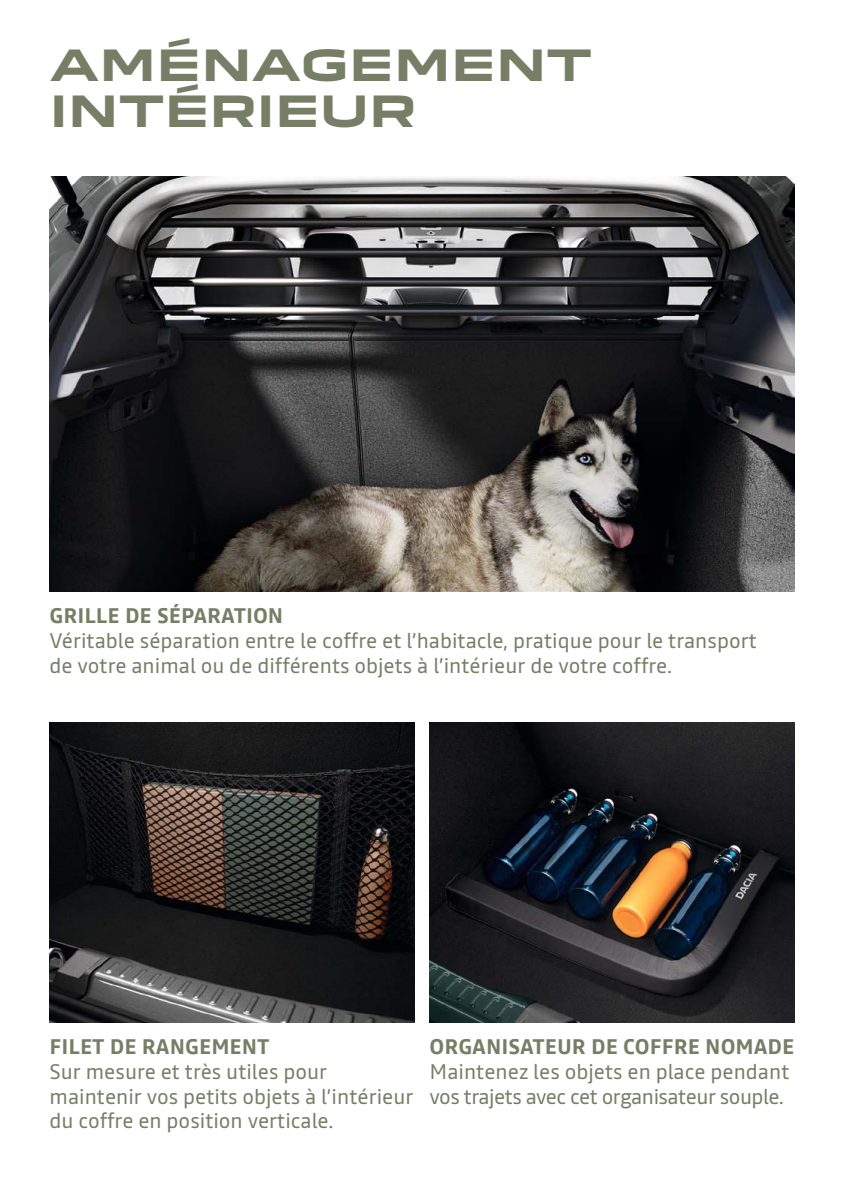
<style>
.page{position:relative;width:844px;height:1178px;background:#fff}
.page>*{position:absolute;margin:0;border:0;box-sizing:border-box;transform-origin:0 0}
.t1{font:700 42px/45.8px "Dacia Block Extended";letter-spacing:-.01em;color:#777e66}
.t2{font:21px/24.8px "Read";color:#777e66}
.t3{font:21px/24.8px "Read";letter-spacing:-.025em;color:#777e66}
.t4{font:700 21px "Read";color:#777e66}
</style>
<div class="page">
<img style="left:429px;top:722px;width:365px;height:300px">
<img style="left:50px;top:722px;width:364px;height:300px">
<img style="left:50px;top:176px;width:744px;height:415px">
<h1 class="t1" style="left:50px;top:44px;width:544px">AMÉNAGEMENT<br>INTÉRIEUR</h1>
<p class="t4" style="left:50px;top:601px;width:235px">GRILLE DE SÉPARATION</p>
<p class="t2" style="left:50px;top:628px;width:709px">Véritable séparation entre le coffre et l’habitacle, pratique pour le transport de votre animal ou de différents objets à l’intérieur de votre coffre.</p>
<p class="t4" style="left:50px;top:1032px;width:222px">FILET DE RANGEMENT</p>
<p class="t2" style="left:50px;top:1059px;width:365px">Sur mesure et très utiles pour maintenir vos petits objets à l’intérieur du coffre en position verticale.</p>
<p class="t4" style="left:429px;top:1032px;width:366px">ORGANISATEUR DE COFFRE NOMADE</p>
<p class="t3" style="left:429px;top:1059px;width:361px">Maintenez les objets en place pendant vos trajets avec cet organisateur souple.</p>
</div>
